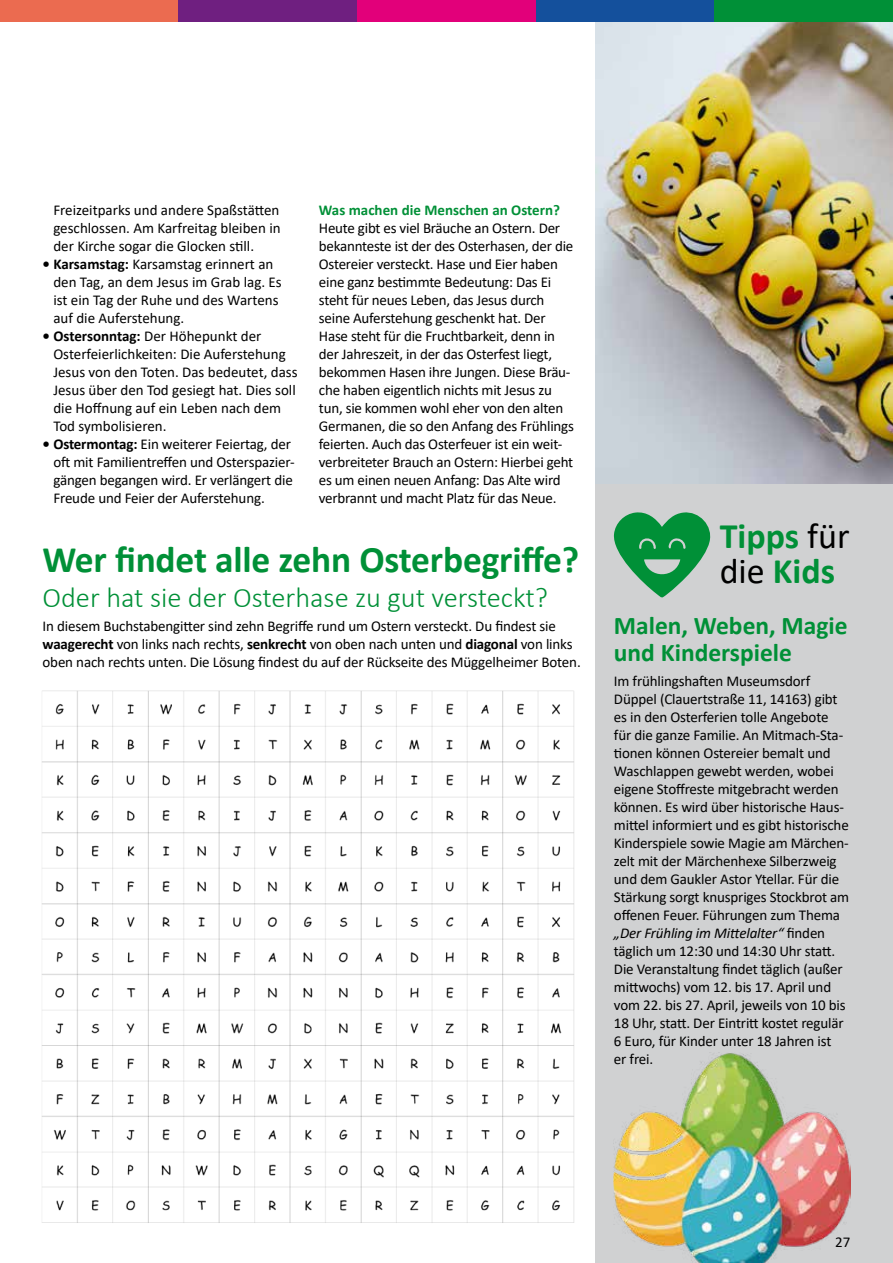
<style>
.page{position:relative;width:893px;height:1263px;background:#fff}
.page>*{position:absolute;margin:0;border:0;box-sizing:border-box;transform-origin:0 0}
.t1{font:700 37.5px "Calibri";letter-spacing:-.005em;color:#009037}
.t2{font:700 36px/34.5px "Calibri";color:#009037}
.t3{font:300 28.5px "Calibri";color:#009037}
.t4{font:700 25.5px/27px "Calibri";color:#009037}
.t5{font:15px/18px "Calibri";letter-spacing:-.01em;color:#000}
.t6{font:700 15px "Calibri";color:#009037}
.s1{font-weight:700}
.s2{font-weight:400;color:#000}
.s3{font-style:italic}
</style>
<div class="page">
<img style="left:595px;top:21px;width:298px;height:463px">
<div style="left:595px;top:484px;width:298px;height:779px;background:#d0d1d2"></div>
<div style="left:0;top:0;width:179px;height:21px;background:#eb6b50"></div>
<div style="left:179px;top:0;width:178px;height:21px;background:#6f1f80"></div>
<div style="left:357px;top:0;width:179px;height:21px;background:#e2007a"></div>
<div style="left:536px;top:0;width:178px;height:21px;background:#14509c"></div>
<div style="left:714px;top:0;width:179px;height:21px;background:#009037"></div>
<img style="left:41px;top:690px;width:534px;height:533px">
<img style="left:613px;top:1052px;width:237px;height:211px">
<svg style="left:613px;top:512px;width:98px;height:86px"></svg>
<p class="t5" style="left:53px;top:201px;width:229px;text-align:justify">Freizeitparks und andere Spaßstätten geschlossen. Am Karfreitag bleiben in der Kirche sogar die Glocken still.</p>
<p class="t5" style="left:53px;top:255px;width:230px;text-indent:-11px"><span class="s1">• Karsamstag:</span> Karsamstag erinnert an den Tag, an dem Jesus im Grab lag. Es ist ein Tag der Ruhe und des Wartens auf die Auferstehung.</p>
<p class="t5" style="left:53px;top:327px;width:246px;text-indent:-11px"><span class="s1">• Ostersonntag:</span> Der Höhepunkt der Osterfeierlichkeiten: Die Auferstehung Jesus von den Toten. Das bedeutet, dass Jesus über den Tod gesiegt hat. Dies soll die Hoffnung auf ein Leben nach dem Tod symbolisieren.</p>
<p class="t5" style="left:53px;top:435px;width:243px;text-indent:-11px"><span class="s1">• Ostermontag:</span> Ein weiterer Feiertag, der oft mit Familientreffen und Osterspazier&shy;gängen begangen wird. Er verlängert die Freude und Feier der Auferstehung.</p>
<p class="t6" style="left:319px;top:200px;width:243px">Was machen die Menschen an Ostern?</p>
<p class="t5" style="left:319px;top:219px;width:257px">Heute gibt es viel Bräuche an Ostern. Der bekannteste ist der des Osterhasen, der die Ostereier versteckt. Hase und Eier haben eine ganz bestimmte Bedeutung: Das Ei steht für neues Leben, das Jesus durch seine Auferstehung geschenkt hat. Der Hase steht für die Fruchtbarkeit, denn in der Jahreszeit, in der das Osterfest liegt, bekommen Hasen ihre Jungen. Diese Bräu&shy;che haben eigentlich nichts mit Jesus zu tun, sie kommen wohl eher von den alten Germanen, die so den Anfang des Frühlings feierten. Auch das Osterfeuer ist ein weit&shy;verbreiteter Brauch an Ostern: Hierbei geht es um einen neuen Anfang: Das Alte wird verbrannt und macht Platz für das Neue.</p>
<h2 class="t2" style="left:720px;top:519px;width:132px">Tipps <span class="s2">für die</span> Kids</h2>
<h1 class="t1" style="left:43px;top:533px;width:538px">Wer findet alle zehn Osterbegriffe?</h1>
<h3 class="t3" style="left:43px;top:580px;width:507px">Oder hat sie der Osterhase zu gut versteckt?</h3>
<p class="t5" style="left:43px;top:617px;width:540px">In diesem Buchstabengitter sind zehn Begriffe rund um Ostern versteckt. Du findest sie <span class="s1">waagerecht</span> von links nach rechts, <span class="s1">senkrecht</span> von oben nach unten und <span class="s1">diagonal</span> von links oben nach rechts unten. Die Lösung findest du auf der Rückseite des Müggelheimer Boten.</p>
<h3 class="t4" style="left:614px;top:611px;width:235px">Malen, Weben, Magie und Kinderspiele</h3>
<p class="t5" style="left:614px;top:672px;width:237px">Im frühlingshaften Museumsdorf Düppel (Clauertstraße 11, 14163) gibt es in den Osterferien tolle Angebote für die ganze Familie. An Mitmach-Sta&shy;tionen können Ostereier bemalt und Waschlappen gewebt werden, wobei eigene Stoffreste mitgebracht werden können. Es wird über historische Haus&shy;mittel informiert und es gibt historische Kinderspiele sowie Magie am Märchen&shy;zelt mit der Märchenhexe Silberzweig und dem Gaukler Astor Ytellar. Für die Stärkung sorgt knuspriges Stockbrot am offenen Feuer. Führungen zum Thema <span class="s3">„Der Frühling im Mittelalter“</span> finden täglich um 12:30 und 14:30 Uhr statt.<br>Die Veranstaltung findet täglich (außer mittwochs) vom 12. bis 17. April und vom 22. bis 27. April, jeweils von 10 bis 18 Uhr, statt. Der Eintritt kostet regulär 6 Euro, für Kinder unter 18 Jahren ist<br>er frei.</p>
<p class="t5" style="left:835px;top:1232px;width:17px">27</p>
</div>
